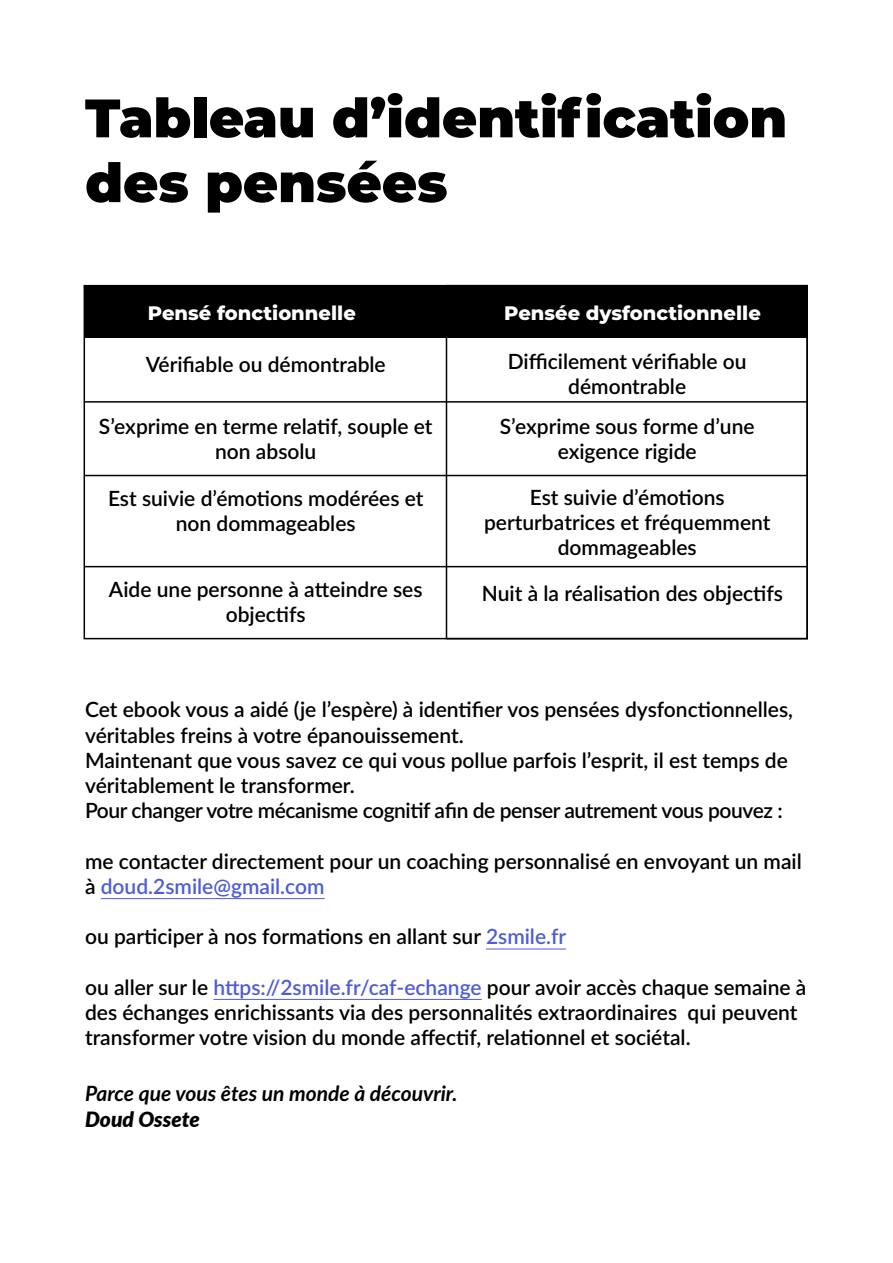
<style>
.page{position:relative;width:893px;height:1263px;background:#fff}
.page>*{position:absolute;margin:0;border:0;box-sizing:border-box;transform-origin:0 0}
.t1{font:900 54px/64.8px "Montserrat";color:#000}
.t2{font:600 21px/25.2px "Lato";color:#000;text-align:center}
.t3{font:italic 700 21px "Lato";color:#000}
.t4{font:italic 900 21px "Lato";color:#000}
.t5{font:800 19.5px "Montserrat";color:#fff}
.s1{color:#4f5cd6}
</style>
<div class="page">
<hr style="left:101px;top:898px;width:224px;height:1px;background:#4f5cd6">
<hr style="left:486px;top:948px;width:80px;height:1px;background:#4f5cd6">
<hr style="left:213px;top:999px;width:269px;height:1px;background:#4f5cd6">
<div style="left:446px;top:285px;width:362px;height:354px;border:2px solid #000"></div>
<div style="left:85px;top:285px;width:723px;height:52px;background:#000"></div>
<hr style="left:85px;top:401px;width:723px;height:2px;background:#000">
<hr style="left:85px;top:475px;width:723px;height:1px;background:#000">
<hr style="left:85px;top:566px;width:723px;height:1px;background:#000">
<h1 class="t1" style="left:85px;top:82px;width:704px">Tableau d’identification des pensées</h1>
<p class="t5" style="left:148px;top:298px;width:209px">Pensé fonctionnelle</p>
<p class="t5" style="left:504px;top:298px;width:258px">Pensée dysfonctionnelle</p>
<p class="t2" style="left:146px;top:351px;width:242px">Vérifiable ou démontrable</p>
<p class="t2" style="left:99px;top:412px;width:335px">S’exprime en terme relatif, souple et non absolu</p>
<p class="t2" style="left:108px;top:485px;width:317px">Est suivie d’émotions modérées et non dommageables</p>
<p class="t2" style="left:109px;top:576px;width:315px">Aide une personne à atteindre ses objectifs</p>
<p class="t2" style="left:508px;top:348px;width:240px">Difficilement vérifiable ou démontrable</p>
<p class="t2" style="left:500px;top:412px;width:256px">S’exprime sous forme d’une exigence rigide</p>
<p class="t2" style="left:484px;top:484px;width:288px">Est suivie d’émotions perturbatrices et fréquemment dommageables</p>
<p class="t2" style="left:482px;top:580px;width:303px">Nuit à la réalisation des objectifs</p>
<p class="t2" style="left:85px;top:696px;width:709px;text-align:left">Cet ebook vous a aidé (je l’espère) à identifier vos pensées dysfonctionnelles, véritables freins à votre épanouissement.<br>Maintenant que vous savez ce qui vous pollue parfois l’esprit, il est temps de véritablement le transformer.<br>Pour changer votre mécanisme cognitif afin de penser autrement vous pouvez :</p>
<p class="t2" style="left:85px;top:847px;width:718px;text-align:left">me contacter directement pour un coaching personnalisé en envoyant un mail à <span class="s1">doud.2smile@gmail.com</span></p>
<p class="t2" style="left:85px;top:923px;width:483px">ou participer à nos formations en allant sur <span class="s1">2smile.fr</span></p>
<p class="t2" style="left:85px;top:973px;width:723px;text-align:left">ou aller sur le <span class="s1">https://2smile.fr/caf-echange</span> pour avoir accès chaque semaine à des échanges enrichissants via des personnalités extraordinaires qui peuvent transformer votre vision du monde affectif, relationnel et sociétal.</p>
<p class="t3" style="left:85px;top:1078px;width:374px">Parce que vous êtes un monde à découvrir.</p>
<p class="t4" style="left:85px;top:1103px;width:116px">Doud Ossete</p>
</div>
